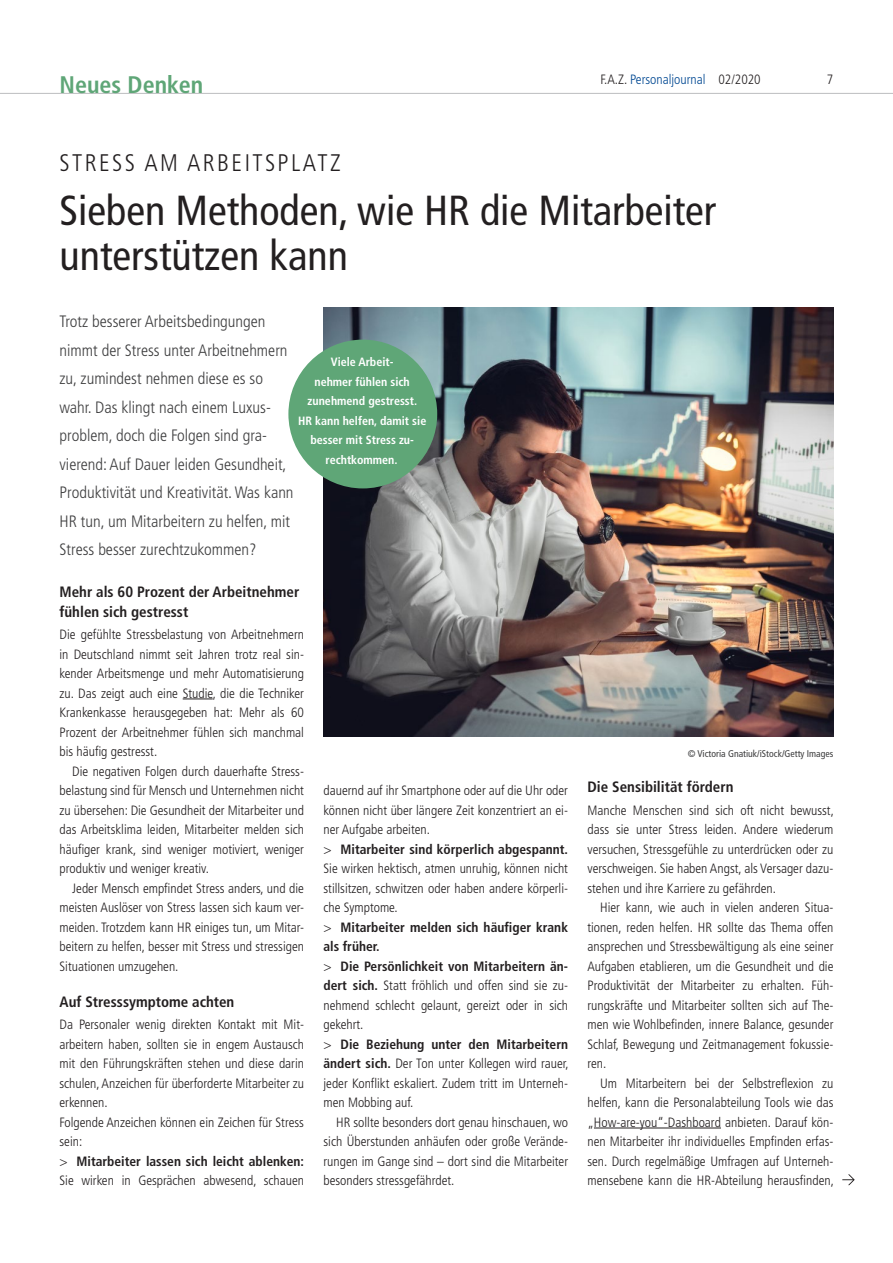
<style>
.page{position:relative;width:893px;height:1263px;background:#fff}
.page>*{position:absolute;margin:0;border:0;box-sizing:border-box;transform-origin:0 0}
.t1{font:condensed 42px/45px "Frutiger LT Std";color:#231f20}
.t2{font:300 condensed 24px "Frutiger LT Std";letter-spacing:.1em;color:#231f20}
.t3{font:700 condensed 24px "Frutiger LT Std";color:#5fa677}
.t4{font:300 condensed 16.5px/28.5px "Frutiger LT Std";color:#3e3e3f}
.t5{font:700 condensed 15px/19.5px "Frutiger LT Std";color:#231f20}
.t6{font:300 condensed 13.5px/19.5px "Frutiger LT Std";color:#231f20;text-align:justify}
.t7{font:300 condensed 13.5px "Frutiger LT Std";color:#014892}
.t8{font:700 condensed 12px/19.5px "Frutiger LT Std";color:#fff;text-align:center}
.t9{font:condensed 9.75px "Frutiger LT Std";color:#3e3e3f}
.s1{color:#231f20}
.s2{font-weight:700}
</style>
<div class="page">
<hr style="left:0;top:93px;width:893px;height:1px;background:#bcbdc0">
<hr style="left:183px;top:699px;width:30px;height:1px;background:#231f20">
<hr style="left:594px;top:1128px;width:127px;height:1px;background:#231f20">
<svg style="left:842px;top:1174px;width:13px;height:11px"></svg>
<img style="left:323px;top:308px;width:510px;height:428px">
<div style="left:288px;top:340px;width:149px;height:148px;background:#5fa677;border-radius:50%"></div>
<h2 class="t3" style="left:60px;top:70px;width:145px">Neues Denken</h2>
<p class="t7" style="left:600px;top:72px;width:162px"><span class="s1">F.A.Z.</span> Personaljournal <span class="s1">02/2020</span></p>
<p class="t6" style="left:827px;top:70px;width:8px">7</p>
<h2 class="t2" style="left:60px;top:149px;width:283px">STRESS AM ARBEITSPLATZ</h2>
<h1 class="t1" style="left:60px;top:188px;width:658px">Sieben Methoden, wie HR die Mitarbeiter unterstützen kann</h1>
<p class="t4" style="left:60px;top:307px;width:236px">Trotz besserer Arbeitsbedingungen nimmt der Stress unter Arbeitnehmern zu, zumindest nehmen diese es so wahr. Das klingt nach einem Luxus&shy;problem, doch die Folgen sind gra&shy;vierend: Auf Dauer leiden Gesundheit, Produktivität und Kreativität. Was kann HR tun, um Mitarbeitern zu helfen, mit Stress besser zurechtzukommen?</p>
<p class="t5" style="left:60px;top:582px;width:241px">Mehr als 60 Prozent der Arbeitnehmer fühlen sich gestresst</p>
<p class="t6" style="left:60px;top:625px;width:246px">Die gefühlte Stressbelastung von Arbeitnehmern in Deutschland nimmt seit Jahren trotz real sin&shy;kender Arbeitsmenge und mehr Automatisierung zu. Das zeigt auch eine Studie, die die Techniker Krankenkasse herausgegeben hat: Mehr als 60<br>Prozent der Arbeitnehmer fühlen sich manchmal bis häufig gestresst.</p>
<p class="t6" style="left:60px;top:761px;width:246px;text-indent:13px">Die negativen Folgen durch dauerhafte Stress&shy;belastung sind für Mensch und Unternehmen nicht zu übersehen: Die Gesundheit der Mitarbeiter und das Arbeitsklima leiden, Mitarbeiter melden sich häufiger krank, sind weniger motiviert, weniger produktiv und weniger kreativ.</p>
<p class="t6" style="left:60px;top:878px;width:246px;text-indent:13px">Jeder Mensch empfindet Stress anders, und die meisten Auslöser von Stress lassen sich kaum ver&shy;meiden. Trotzdem kann HR einiges tun, um Mitar&shy;beitern zu helfen, besser mit Stress und stressigen Situationen umzugehen.</p>
<p class="t5" style="left:60px;top:992px;width:176px">Auf Stresssymptome achten</p>
<p class="t6" style="left:60px;top:1015px;width:246px;text-align:left">Da Personaler wenig direkten Kontakt mit Mit&shy;arbeitern haben, sollten sie in engem Austausch mit den Führungskräften stehen und diese darin schulen, Anzeichen für überforderte Mitarbeiter zu erkennen.<br>Folgende Anzeichen können ein Zeichen für Stress sein:<br>&gt; <span class="s2">Mitarbeiter lassen sich leicht ablenken:<br></span>Sie wirken in Gesprächen abwesend, schauen</p>
<p class="t8" style="left:298px;top:352px;width:130px">Viele Arbeit-<br>nehmer fühlen sich zunehmend gestresst.<br>HR kann helfen, damit sie besser mit Stress zu&shy;rechtkommen.</p>
<p class="t6" style="left:323px;top:781px;width:247px;text-align:left">dauernd auf ihr Smartphone oder auf die Uhr oder können nicht über längere Zeit konzentriert an ei&shy;ner Aufgabe arbeiten.<br>&gt; <span class="s2">Mitarbeiter sind körperlich abgespannt.<br></span>Sie wirken hektisch, atmen unruhig, können nicht stillsitzen, schwitzen oder haben andere körperli&shy;che Symptome.<br>&gt; <span class="s2">Mitarbeiter melden sich häufiger krank als früher.<br></span>&gt; <span class="s2">Die Persönlichkeit von Mitarbeitern än&shy;dert sich.</span> Statt fröhlich und offen sind sie zu&shy;nehmend schlecht gelaunt, gereizt oder in sich gekehrt.<br>&gt; <span class="s2">Die Beziehung unter den Mitarbeitern ändert sich.</span> Der Ton unter Kollegen wird rauer, jeder Konflikt eskaliert. Zudem tritt im Unterneh&shy;men Mobbing auf.</p>
<p class="t6" style="left:323px;top:1112px;width:246px;text-indent:13px">HR sollte besonders dort genau hinschauen, wo sich Überstunden anhäufen oder große Verände&shy;rungen im Gange sind – dort sind die Mitarbeiter besonders stressgefährdet.</p>
<p class="t9" style="left:688px;top:747px;width:147px">© Victoria Gnatiuk/iStock/Getty Images</p>
<p class="t5" style="left:587px;top:777px;width:148px">Die Sensibilität fördern</p>
<p class="t6" style="left:587px;top:800px;width:248px">Manche Menschen sind sich oft nicht bewusst, dass sie unter Stress leiden. Andere wiederum versuchen, Stressgefühle zu unterdrücken oder zu verschweigen. Sie haben Angst, als Versager dazu&shy;stehen und ihre Karriere zu gefährden.</p>
<p class="t6" style="left:587px;top:898px;width:247px;text-indent:13px">Hier kann, wie auch in vielen anderen Situa&shy;tionen, reden helfen. HR sollte das Thema offen ansprechen und Stressbewältigung als eine seiner Aufgaben etablieren, um die Gesundheit und die Produktivität der Mitarbeiter zu erhalten. Füh&shy;rungskräfte und Mitarbeiter sollten sich auf The&shy;men wie Wohlbefinden, innere Balance, gesunder Schlaf, Bewegung und Zeitmanagement fokussie&shy;ren.</p>
<p class="t6" style="left:587px;top:1073px;width:248px;text-indent:13px">Um Mitarbeitern bei der Selbstreflexion zu helfen, kann die Personalabteilung Tools wie das „How-are-you“-Dashboard anbieten. Darauf kön&shy;nen Mitarbeiter ihr individuelles Empfinden erfas&shy;sen. Durch regelmäßige Umfragen auf Unterneh&shy;mensebene kann die HR-Abteilung herausfinden,</p>
</div>
